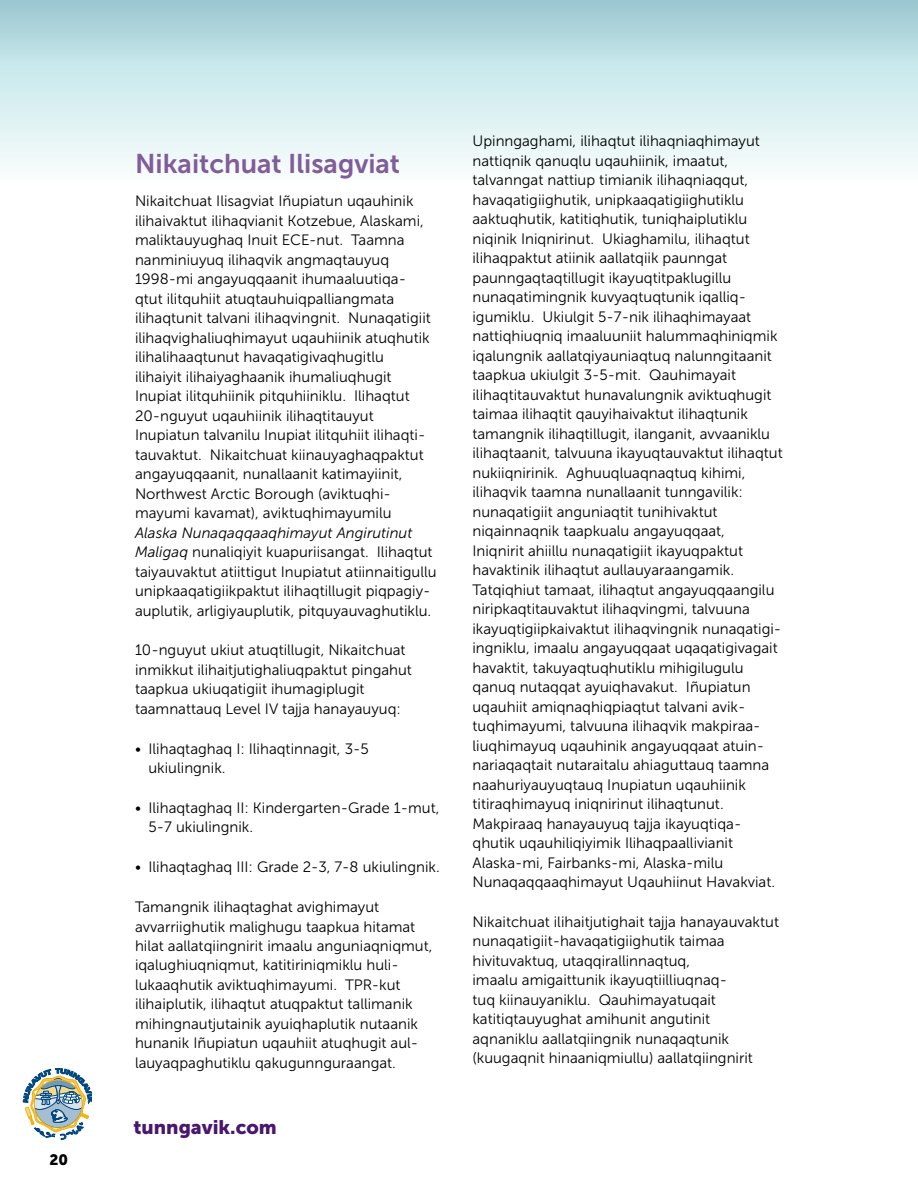
<style>
.page{position:relative;width:918px;height:1188px;background:#fff}
.page>*{position:absolute;margin:0;border:0;box-sizing:border-box;transform-origin:0 0}
.t1{font:27px "Museo Sans 700";color:#805d99}
.t2{font:19.5px "Museo Sans 900";color:#49176d}
.t3{font:15px/19.5px "Museo Sans 300";color:#000}
.t4{font:15px "Museo Sans 900";color:#000}
.s1{font-family:"Trade Gothic LT Std Bd Cn 20";font-size:45px;color:#fff}
.s2{font-style:italic}
</style>
<div class="page">
<svg style="left:23px;top:1068px;width:69px;height:72px"></svg>
<div style="left:0;top:0;width:918px;height:216px;background:linear-gradient(to bottom,#a4d2d9,#fff)"></div>
<h1 class="t1" style="left:8px;top:148px;width:394px"><span class="s1">09/10</span> Nikaitchuat Ilisagviat</h1>
<p class="t3" style="left:135px;top:191px;width:297px">Nikaitchuat Ilisagviat Iñupiatun uqauhinik ilihaivaktut ilihaqvianit Kotzebue, Alaskami, maliktauyughaq Inuit ECE-nut. Taamna nanminiuyuq ilihaqvik angmaqtauyuq 1998-mi angayuqqaanit ihumaaluutiqa&shy;qtut ilitquhiit atuqtauhuiqpalliangmata ilihaqtunit talvani ilihaqvingnit. Nunaqatigiit ilihaqvighaliuqhimayut uqauhiinik atuqhutik ilihalihaaqtunut havaqatigivaqhugitlu ilihaiyit ilihaiyaghaanik ihumaliuqhugit Inupiat ilitquhiinik pitquhiiniklu. Ilihaqtut 20-nguyut uqauhiinik ilihaqtitauyut Inupiatun talvanilu Inupiat ilitquhiit ilihaqti&shy;tauvaktut. Nikaitchuat kiinauyaghaqpaktut angayuqqaanit, nunallaanit katimayiinit, Northwest Arctic Borough (aviktuqhi&shy;mayumi kavamat), aviktuqhimayumilu</p>
<p class="t3" style="left:135px;top:523px;width:303px"><span class="s2">Alaska Nunaqaqqaaqhimayut Angirutinut Maligaq</span> nunaliqiyit kuapuriisangat. Ilihaqtut taiyauvaktut atiittigut Inupiatut atiinnaitigullu unipkaaqatigiikpaktut ilihaqtillugit piqpagiy&shy;auplutik, arligiyauplutik, pitquyauvaghutiklu.</p>
<p class="t3" style="left:135px;top:641px;width:278px">10-nguyut ukiut atuqtillugit, Nikaitchuat inmikkut ilihaitjutighaliuqpaktut pingahut taapkua ukiuqatigiit ihumagiplugit taamnattauq Level IV tajja hanayauyuq:</p>
<p class="t3" style="left:148px;top:739px;width:222px;text-indent:-14px">• Ilihaqtaghaq I: Ilihaqtinnagit, 3-5 ukiulingnik.</p>
<p class="t3" style="left:148px;top:798px;width:292px;text-indent:-14px">• Ilihaqtaghaq II: Kindergarten-Grade 1-mut,<br>5-7 ukiulingnik.</p>
<p class="t3" style="left:135px;top:857px;width:306px">• Ilihaqtaghaq III: Grade 2-3, 7-8 ukiulingnik.</p>
<p class="t3" style="left:135px;top:897px;width:299px">Tamangnik ilihaqtaghat avighimayut avvarriighutik malighugu taapkua hitamat hilat aallatqiingnirit imaalu anguniaqniqmut, iqalughiuqniqmut, katitiriniqmiklu huli&shy;lukaaqhutik aviktuqhimayumi. TPR-kut ilihaiplutik, ilihaqtut atuqpaktut tallimanik mihingnautjutainik ayuiqhaplutik nutaanik hunanik Iñupiatun uqauhiit atuqhugit aul&shy;lauyaqpaghutiklu qakugunnguraangat.</p>
<p class="t4" style="left:50px;top:1151px;width:20px">20</p>
<h2 class="t2" style="left:134px;top:1116px;width:145px">tunngavik.com</h2>
<p class="t3" style="left:472px;top:131px;width:312px">Upinngaghami, ilihaqtut ilihaqniaqhimayut nattiqnik qanuqlu uqauhiinik, imaatut, talvanngat nattiup timianik ilihaqniaqqut, havaqatigiighutik, unipkaaqatigiighutiklu aaktuqhutik, katitiqhutik, tuniqhaiplutiklu niqinik Iniqnirinut. Ukiaghamilu, ilihaqtut ilihaqpaktut atiinik aallatqiik paunngat paunngaqtaqtillugit ikayuqtitpaklugillu nunaqatimingnik kuvyaqtuqtunik iqalliq&shy;igumiklu. Ukiulgit 5-7-nik ilihaqhimayaat nattiqhiuqniq imaaluuniit halummaqhiniqmik iqalungnik aallatqiyauniaqtuq nalunngitaanit taapkua ukiulgit 3-5-mit. Qauhimayait ilihaqtitauvaktut hunavalungnik aviktuqhugit taimaa ilihaqtit qauyihaivaktut ilihaqtunik tamangnik ilihaqtillugit, ilanganit, avvaaniklu ilihaqtaanit, talvuuna ikayuqtauvaktut ilihaqtut nukiiqnirinik. Aghuuqluaqnaqtuq kihimi, ilihaqvik taamna nunallaanit tunngavilik: nunaqatigiit anguniaqtit tunihivaktut niqainnaqnik taapkualu angayuqqaat,<br>Iniqnirit ahiillu nunaqatigiit ikayuqpaktut havaktinik ilihaqtut aullauyaraangamik.<br>Tatqiqhiut tamaat, ilihaqtut angayuqqaangilu niripkaqtitauvaktut ilihaqvingmi, talvuuna ikayuqtigiipkaivaktut ilihaqvingnik nunaqatigi&shy;ingniklu, imaalu angayuqqaat uqaqatigivagait havaktit, takuyaqtuqhutiklu mihigilugulu qanuq nutaqqat ayuiqhavakut. Iñupiatun uqauhiit amiqnaqhiqpiaqtut talvani avik&shy;tuqhimayumi, talvuuna ilihaqvik makpiraa&shy;liuqhimayuq uqauhinik angayuqqaat atuin&shy;nariaqaqtait nutaraitalu ahiaguttauq taamna naahuriyauyuqtauq Inupiatun uqauhiinik titiraqhimayuq iniqnirinut ilihaqtunut.<br>Makpiraaq hanayauyuq tajja ikayuqtiqa&shy;qhutik uqauhiliqiyimik Ilihaqpaallivianit Alaska-mi, Fairbanks-mi, Alaska-milu Nunaqaqqaaqhimayut Uqauhiinut Havakviat.</p>
<p class="t3" style="left:472px;top:912px;width:308px">Nikaitchuat ilihaitjutighait tajja hanayauvaktut nunaqatigiit-havaqatigiighutik taimaa hivituvaktuq, utaqqirallinnaqtuq,<br>imaalu amigaittunik ikayuqtiilliuqnaq-<br>tuq kiinauyaniklu. Qauhimayatuqait katitiqtauyughat amihunit angutinit aqnaniklu aallatqiingnik nunaqaqtunik (kuugaqnit hinaaniqmiullu) aallatqiingnirit</p>
</div>
